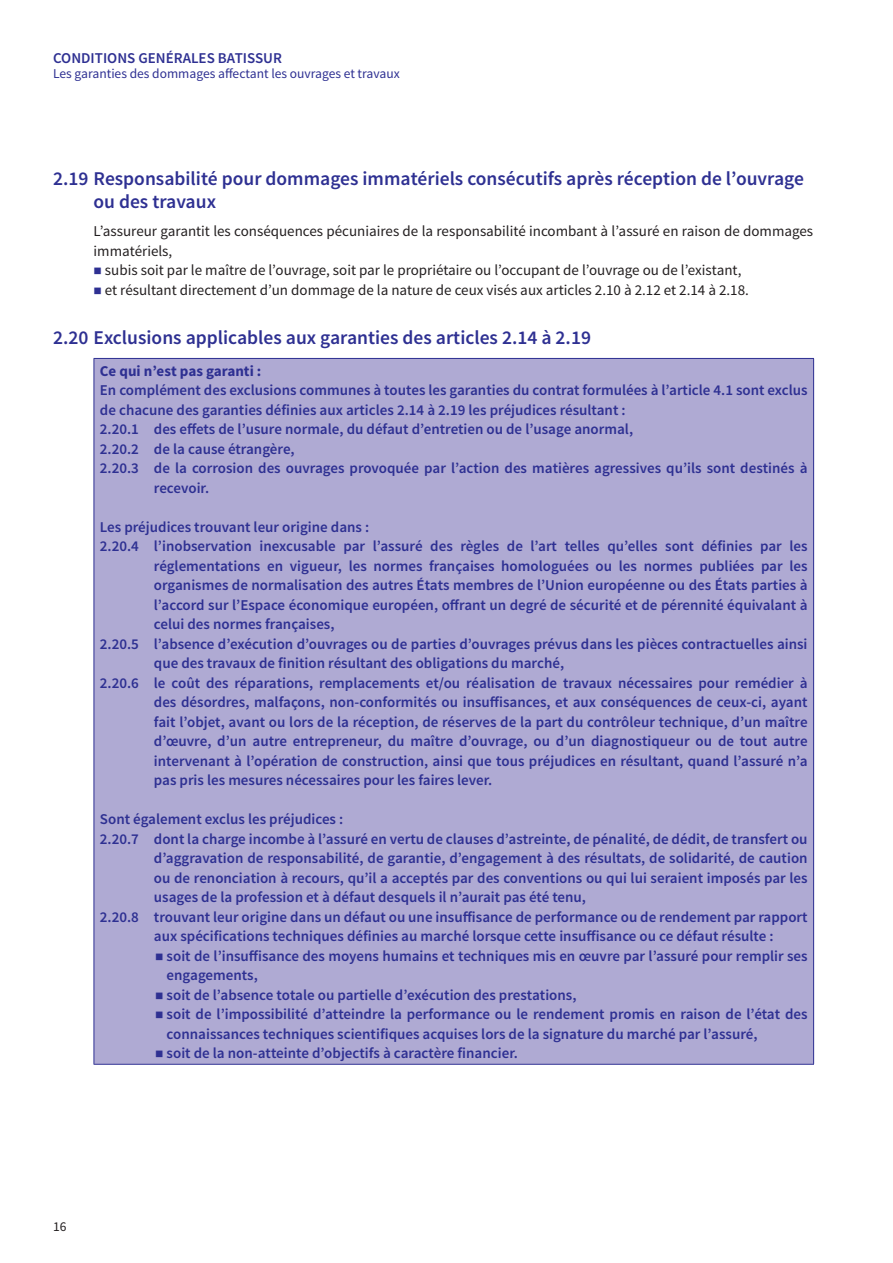
<style>
.page{position:relative;width:893px;height:1263px;background:#fff}
.page>*{position:absolute;margin:0;border:0;box-sizing:border-box;transform-origin:0 0}
.t1{font:600 19.5px/23.4px "Source Sans Pro";color:#2e3092}
.t2{font:600 15px/19.5px "Source Sans Pro";color:#2e3092}
.t3{font:15px/19.5px "Source Sans Pro";color:#231f20}
.t4{font:700 15px "Source Sans Pro";color:#2e3092}
.t5{font:13.5px "Source Sans Pro";color:#2e3092}
.t6{font:13.5px "Source Sans Pro";color:#231f20}
.s1{color:#2e3092}
</style>
<div class="page">
<div style="left:94px;top:358px;width:720px;height:706px;background:#afaad3"></div>
<hr style="left:94px;top:358px;width:720px;height:1px;background:#2e3092">
<hr style="left:94px;top:359px;width:1px;height:705px;background:#2e3092">
<hr style="left:813px;top:359px;width:1px;height:705px;background:#2e3092">
<hr style="left:94px;top:1064px;width:720px;height:1px;background:#2e3092">
<p class="t2" style="left:53px;top:49px;width:230px">CONDITIONS GENÉRALES BATISSUR</p>
<p class="t5" style="left:53px;top:67px;width:348px">Les garanties des dommages affectant les ouvrages et travaux</p>
<h1 class="t1" style="left:94px;top:167px;width:712px;text-indent:-40px">2.19 Responsabilité pour dommages immatériels consécutifs après réception de l’ouvrage ou des travaux</h1>
<p class="t3" style="left:94px;top:222px;width:721px">L’assureur garantit les conséquences pécuniaires de la responsabilité incombant à l’assuré en raison de dommages immatériels,</p>
<p class="t3" style="left:94px;top:261px;width:650px"><span class="s1">■</span> subis soit par le maître de l’ouvrage, soit par le propriétaire ou l’occupant de l’ouvrage ou de l’existant,</p>
<p class="t3" style="left:94px;top:280px;width:657px"><span class="s1">■</span> et résultant directement d’un dommage de la nature de ceux visés aux articles 2.10 à 2.12 et 2.14 à 2.18.</p>
<h1 class="t1" style="left:53px;top:326px;width:539px">2.20 Exclusions applicables aux garanties des articles 2.14 à 2.19</h1>
<p class="t4" style="left:100px;top:365px;width:163px">Ce qui n’est pas garanti :</p>
<p class="t2" style="left:100px;top:381px;width:709px">En complément des exclusions communes à toutes les garanties du contrat formulées à l’article 4.1 sont exclus</p>
<p class="t2" style="left:100px;top:400px;width:527px">de chacune des garanties définies aux articles 2.14 à 2.19 les préjudices résultant :</p>
<p class="t2" style="left:100px;top:420px;width:535px">2.20.1 des effets de l’usure normale, du défaut d’entretien ou de l’usage anormal,</p>
<p class="t2" style="left:100px;top:439px;width:196px">2.20.2 de la cause étrangère,</p>
<p class="t2" style="left:100px;top:459px;width:709px">2.20.3 de la corrosion des ouvrages provoquée par l’action des matières agressives qu’ils sont destinés à</p>
<p class="t2" style="left:154px;top:478px;width:57px">recevoir.</p>
<p class="t2" style="left:100px;top:517px;width:271px">Les préjudices trouvant leur origine dans :</p>
<p class="t2" style="left:100px;top:537px;width:709px">2.20.4 l’inobservation inexcusable par l’assuré des règles de l’art telles qu’elles sont définies par les</p>
<p class="t2" style="left:154px;top:556px;width:655px">réglementations en vigueur, les normes françaises homologuées ou les normes publiées par les</p>
<p class="t2" style="left:154px;top:576px;width:655px">organismes de normalisation des autres États membres de l’Union européenne ou des États parties à</p>
<p class="t2" style="left:154px;top:595px;width:655px">l’accord sur l’Espace économique européen, offrant un degré de sécurité et de pérennité équivalant à</p>
<p class="t2" style="left:154px;top:615px;width:182px">celui des normes françaises,</p>
<p class="t2" style="left:100px;top:634px;width:709px">2.20.5 l’absence d’exécution d’ouvrages ou de parties d’ouvrages prévus dans les pièces contractuelles ainsi</p>
<p class="t2" style="left:154px;top:654px;width:412px">que des travaux de finition résultant des obligations du marché,</p>
<p class="t2" style="left:100px;top:673px;width:709px">2.20.6 le coût des réparations, remplacements et/ou réalisation de travaux nécessaires pour remédier à</p>
<p class="t2" style="left:154px;top:693px;width:655px">des désordres, malfaçons, non-conformités ou insuffisances, et aux conséquences de ceux-ci, ayant</p>
<p class="t2" style="left:154px;top:712px;width:655px">fait l’objet, avant ou lors de la réception, de réserves de la part du contrôleur technique, d’un maître</p>
<p class="t2" style="left:154px;top:732px;width:655px">d’œuvre, d’un autre entrepreneur, du maître d’ouvrage, ou d’un diagnostiqueur ou de tout autre</p>
<p class="t2" style="left:154px;top:751px;width:655px">intervenant à l’opération de construction, ainsi que tous préjudices en résultant, quand l’assuré n’a</p>
<p class="t2" style="left:154px;top:771px;width:340px">pas pris les mesures nécessaires pour les faires lever.</p>
<p class="t2" style="left:100px;top:810px;width:245px">Sont également exclus les préjudices :</p>
<p class="t2" style="left:100px;top:829px;width:709px">2.20.7 dont la charge incombe à l’assuré en vertu de clauses d’astreinte, de pénalité, de dédit, de transfert ou</p>
<p class="t2" style="left:154px;top:849px;width:655px">d’aggravation de responsabilité, de garantie, d’engagement à des résultats, de solidarité, de caution</p>
<p class="t2" style="left:154px;top:868px;width:655px">ou de renonciation à recours, qu’il a acceptés par des conventions ou qui lui seraient imposés par les</p>
<p class="t2" style="left:154px;top:888px;width:434px">usages de la profession et à défaut desquels il n’aurait pas été tenu,</p>
<p class="t2" style="left:100px;top:907px;width:709px">2.20.8 trouvant leur origine dans un défaut ou une insuffisance de performance ou de rendement par rapport</p>
<p class="t2" style="left:154px;top:927px;width:621px">aux spécifications techniques définies au marché lorsque cette insuffisance ou ce défaut résulte :</p>
<p class="t2" style="left:167px;top:946px;width:642px;text-indent:-11px">■ soit de l’insuffisance des moyens humains et techniques mis en œuvre par l’assuré pour remplir ses engagements,</p>
<p class="t2" style="left:155px;top:985px;width:423px">■ soit de l’absence totale ou partielle d’exécution des prestations,</p>
<p class="t2" style="left:167px;top:1005px;width:642px;text-indent:-11px">■ soit de l’impossibilité d’atteindre la performance ou le rendement promis en raison de l’état des connaissances techniques scientifiques acquises lors de la signature du marché par l’assuré,</p>
<p class="t2" style="left:155px;top:1044px;width:364px">■ soit de la non-atteinte d’objectifs à caractère financier.</p>
<p class="t6" style="left:53px;top:1220px;width:15px">16</p>
</div>
